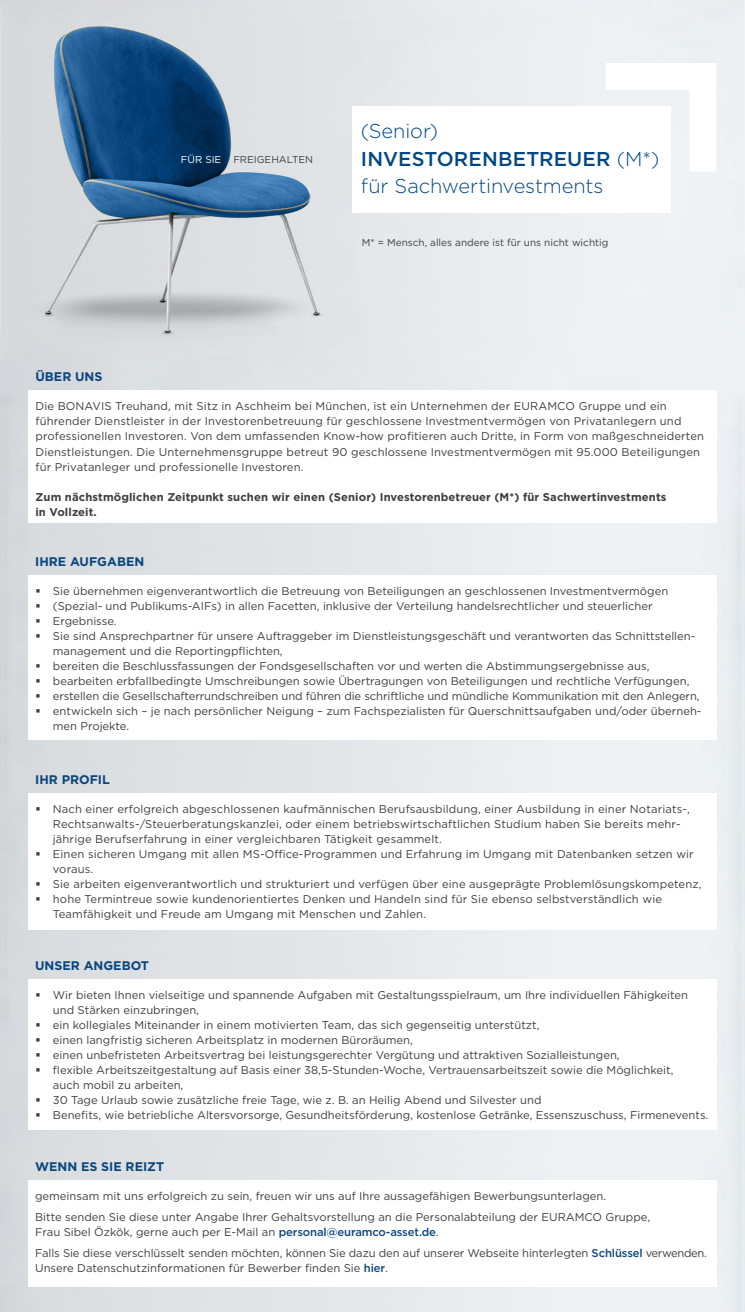
<style>
.page{position:relative;width:745px;height:1312px;background:#fff}
.page>*{position:absolute;margin:0;border:0;box-sizing:border-box;transform-origin:0 0}
.t1{font:300 20px/27.5px "Gotham";letter-spacing:-.005em;color:#004885}
.t2{font:700 12.5px "Gotham";color:#0a467d}
.t3{font:11.25px/15px "Gotham";color:#3e3e3f}
.t4{font:700 11.25px/15px "Gotham";letter-spacing:.01em;color:#3e3e3f}
.t5{font:10px "Gotham";color:#3e3e3f}
.s1{color:#fff}
.s2{font-weight:500}
.s3{font-weight:500;color:#0a467d}
</style>
<div class="page">
<img style="left:0;top:0;width:744px;height:1311px">
<div style="left:28px;top:391px;width:688px;height:132px;background:#fff"></div>
<div style="left:28px;top:575px;width:687px;height:164px;background:#fff"></div>
<div style="left:28px;top:793px;width:687px;height:136px;background:#fff"></div>
<div style="left:28px;top:979px;width:687px;height:150px;background:#fff"></div>
<div style="left:28px;top:1179px;width:687px;height:106px;background:#fff"></div>
<svg style="left:605px;top:63px;width:110px;height:108px"></svg>
<div style="left:351px;top:106px;width:319px;height:107px;background:#fff"></div>
<p class="t2" style="left:35px;top:368px;width:68px">ÜBER UNS</p>
<p class="t5" style="left:181px;top:153px;width:134px"><span class="s1">FÜR SIE</span> FREIGEHALTEN</p>
<h1 class="t1" style="left:361px;top:117px;width:299px">(Senior)<br><span class="s2">INVESTORENBETREUER</span> (M*) für Sachwertinvestments</h1>
<p class="t5" style="left:361px;top:235px;width:248px">M* = Mensch, alles andere ist für uns nicht wichtig</p>
<p class="t3" style="left:35px;top:398px;width:669px">Die BONAVIS Treuhand, mit Sitz in Aschheim bei München, ist ein Unternehmen der EURAMCO Gruppe und ein führender Dienstleister in der Investorenbetreuung für geschlossene Investmentvermögen von Privatanlegern und professionellen Investoren. Von dem umfassenden Know-how profitieren auch Dritte, in Form von maßgeschneiderten Dienstleistungen. Die Unternehmensgruppe betreut 90 geschlossene Investmentvermögen mit 95.000 Beteiligungen für Privatanleger und professionelle Investoren.</p>
<p class="t4" style="left:35px;top:489px;width:632px">Zum nächstmöglichen Zeitpunkt suchen wir einen (Senior) Investorenbetreuer (M*) für Sachwertinvestments in Vollzeit.</p>
<p class="t2" style="left:35px;top:553px;width:111px">IHRE AUFGABEN</p>
<p class="t3" style="left:53px;top:583px;width:649px">Sie übernehmen eigenverantwortlich die Betreuung von Beteiligungen an geschlossenen Investmentvermögen (Spezial- und Publikums-AIFs) in allen Facetten, inklusive der Verteilung handelsrechtlicher und steuerlicher Ergebnisse.<br>Sie sind Ansprechpartner für unsere Auftraggeber im Dienstleistungsgeschäft und verantworten das Schnittstellen&shy;management und die Reportingpflichten,<br>bereiten die Beschlussfassungen der Fondsgesellschaften vor und werten die Abstimmungsergebnisse aus, bearbeiten erbfallbedingte Umschreibungen sowie Übertragungen von Beteiligungen und rechtliche Verfügungen, erstellen die Gesellschafterrundschreiben und führen die schriftliche und mündliche Kommunikation mit den Anlegern, entwickeln sich – je nach persönlicher Neigung – zum Fachspezialisten für Querschnittsaufgaben und/oder überneh&shy;men Projekte.</p>
<p class="t2" style="left:35px;top:771px;width:76px">IHR PROFIL</p>
<p class="t3" style="left:53px;top:801px;width:649px">Nach einer erfolgreich abgeschlossenen kaufmännischen Berufsausbildung, einer Ausbildung in einer Notariats-, Rechtsanwalts-/Steuerberatungskanzlei, oder einem betriebswirtschaftlichen Studium haben Sie bereits mehr&shy;jährige Berufserfahrung in einer vergleichbaren Tätigkeit gesammelt.<br>Einen sicheren Umgang mit allen MS-Office-Programmen und Erfahrung im Umgang mit Datenbanken setzen wir voraus.<br>Sie arbeiten eigenverantwortlich und strukturiert und verfügen über eine ausgeprägte Problemlösungskompetenz, hohe Termintreue sowie kundenorientiertes Denken und Handeln sind für Sie ebenso selbstverständlich wie Teamfähigkeit und Freude am Umgang mit Menschen und Zahlen.</p>
<p class="t2" style="left:35px;top:957px;width:115px">UNSER ANGEBOT</p>
<p class="t3" style="left:53px;top:987px;width:656px">Wir bieten Ihnen vielseitige und spannende Aufgaben mit Gestaltungsspielraum, um Ihre individuellen Fähigkeiten und Stärken einzubringen,<br>ein kollegiales Miteinander in einem motivierten Team, das sich gegenseitig unterstützt,<br>einen langfristig sicheren Arbeitsplatz in modernen Büroräumen,<br>einen unbefristeten Arbeitsvertrag bei leistungsgerechter Vergütung und attraktiven Sozialleistungen,<br>flexible Arbeitszeitgestaltung auf Basis einer 38,5-Stunden-Woche, Vertrauensarbeitszeit sowie die Möglichkeit,<br>auch mobil zu arbeiten,<br>30 Tage Urlaub sowie zusätzliche freie Tage, wie z. B. an Heilig Abend und Silvester und<br>Benefits, wie betriebliche Altersvorsorge, Gesundheitsförderung, kostenlose Getränke, Essenszuschuss, Firmenevents.</p>
<p class="t2" style="left:35px;top:1157px;width:130px">WENN ES SIE REIZT</p>
<p class="t3" style="left:35px;top:1184px;width:616px;line-height:21.2px">gemeinsam mit uns erfolgreich zu sein, freuen wir uns auf Ihre aussagefähigen Bewerbungsunterlagen.<br>Bitte senden Sie diese unter Angabe Ihrer Gehaltsvorstellung an die Personalabteilung der EURAMCO Gruppe,</p>
<p class="t3" style="left:35px;top:1220px;width:673px;line-height:21.2px">Frau Sibel Özkök, gerne auch per E-Mail an <span class="s3">personal@euramco-asset.de</span>.<br>Falls Sie diese verschlüsselt senden möchten, können Sie dazu den auf unserer Webseite hinterlegten <span class="s3">Schlüssel</span> verwenden.</p>
<p class="t3" style="left:35px;top:1259px;width:354px">Unsere Datenschutzinformationen für Bewerber finden Sie <span class="s3">hier</span>.</p>
</div>
